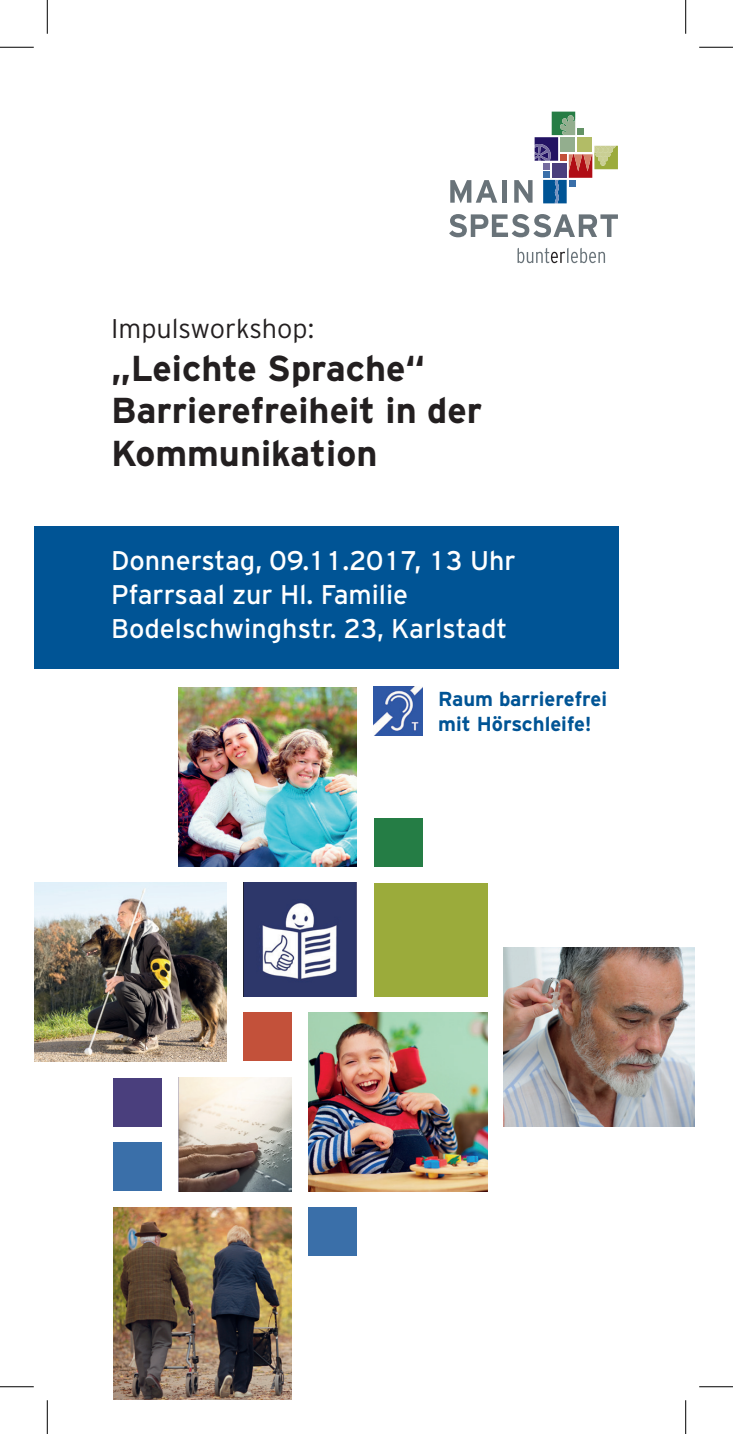
<style>
.page{position:relative;width:733px;height:1434px;background:#fff}
.page>*{position:absolute;margin:0;border:0;box-sizing:border-box;transform-origin:0 0}
.t1{font:700 36px/42.8px "Interstate Plus";color:#231f20}
.t2{font:27px/33.8px "Interstate Plus";color:#fff}
.t3{font:300 27px "Interstate Plus";color:#231f20}
.t4{font:700 20.25px/24.3px "Interstate Plus";color:#005495}
</style>
<div class="page">
<img style="left:309px;top:1013px;width:178px;height:178px">
<img style="left:34px;top:883px;width:193px;height:178px">
<div style="left:113px;top:1142px;width:49px;height:49px;background:#3a6fa9"></div>
<div style="left:308px;top:1207px;width:49px;height:49px;background:#3a6fa9"></div>
<div style="left:243px;top:1012px;width:49px;height:49px;background:#c3513a"></div>
<img style="left:178px;top:1078px;width:114px;height:113px">
<div style="left:373px;top:818px;width:49px;height:48px;background:#257d45"></div>
<div style="left:373px;top:883px;width:114px;height:113px;background:#9bab3b"></div>
<img style="left:243px;top:883px;width:114px;height:113px">
<img style="left:503px;top:948px;width:191px;height:178px">
<div style="left:113px;top:1078px;width:49px;height:48px;background:#4a3f7d"></div>
<img style="left:178px;top:688px;width:179px;height:178px">
<img style="left:113px;top:1207px;width:178px;height:192px">
<svg style="left:449px;top:214px;width:168px;height:23px"></svg>
<svg style="left:450px;top:180px;width:47px;height:23px"></svg>
<div style="left:502px;top:180px;width:5px;height:23px;background:#697379"></div>
<svg style="left:517px;top:248px;width:88px;height:15px"></svg>
<svg style="left:514px;top:112px;width:103px;height:91px"></svg>
<div style="left:34px;top:526px;width:584px;height:142px;background:#005495"></div>
<img style="left:373px;top:687px;width:49px;height:48px">
<hr style="left:0;top:47px;width:34px;height:1px;background:#000">
<hr style="left:699px;top:47px;width:33px;height:1px;background:#000">
<hr style="left:0;top:1386px;width:34px;height:1px;background:#000">
<hr style="left:699px;top:1386px;width:33px;height:1px;background:#000">
<hr style="left:47px;top:0;width:1px;height:34px;background:#000">
<hr style="left:47px;top:1400px;width:1px;height:34px;background:#000">
<hr style="left:685px;top:0;width:1px;height:34px;background:#000">
<hr style="left:685px;top:1400px;width:1px;height:34px;background:#000">
<p class="t3" style="left:111px;top:313px;width:204px">Impulsworkshop:</p>
<h1 class="t1" style="left:111px;top:346px;width:372px">„Leichte Sprache“<br>Barrierefreiheit in der<br>Kommunikation</h1>
<p class="t2" style="left:111px;top:544px;width:406px">Donnerstag, 09.11.2017, 13 Uhr<br>Pfarrsaal zur Hl. Familie<br>Bodelschwinghstr. 23, Karlstadt</p>
<p class="t4" style="left:438px;top:687px;width:170px">Raum barrierefrei mit Hörschleife!</p>
</div>
